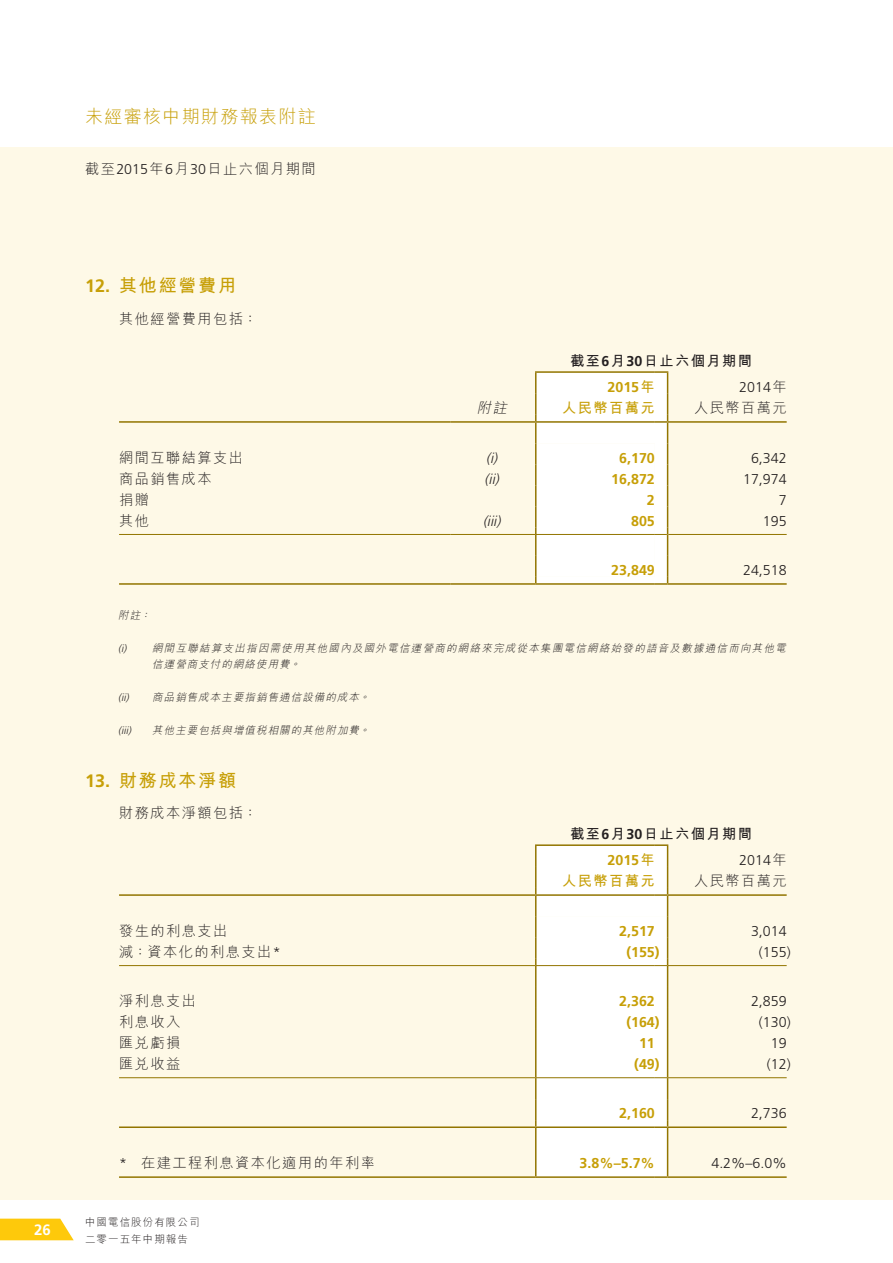
<style>
.page{position:relative;width:893px;height:1263px;background:#fff}
.page>*{position:absolute;margin:0;border:0;box-sizing:border-box;transform-origin:0 0}
.t1{font:700 18px "M Hei HK";letter-spacing:.1em;color:#c79f07}
.t2{font:300 18px "M Hei HK";letter-spacing:.075em;color:#c79f07}
.t3{font:700 15px "Frutiger LT Std";color:#fff}
.t4{font:300 14.25px "M Hei HK";letter-spacing:.1em;color:#231f20}
.t5{font:700 14.25px "Frutiger LT Std";color:#c79f07}
.t6{font:300 14.25px "Frutiger LT Std";color:#231f20}
.t7{font:700 14.25px "M Hei HK";letter-spacing:.1em;color:#231f20}
.t8{font:700 14.25px "M Hei HK";letter-spacing:.1em;color:#c79f07}
.t9{font:italic 300 14.25px "Frutiger LT Std";color:#231f20}
.t10{font:italic 300 14.25px "M Hei HK";color:#231f20}
.t11{font:italic 300 10.5px/16.5px "M Hei HK";color:#231f20}
.t12{font:300 10.5px/16.5px "M Hei HK";letter-spacing:.1em;color:#231f20}
.t13{font:italic 300 10.5px "Frutiger LT Std";color:#231f20}
.s1{font-family:"Frutiger LT Std"}
.s2{font-family:"M Hei HK"}
</style>
<div class="page">
<div style="left:0;top:147px;width:893px;height:1053px;background:#fef9e7"></div>
<svg style="left:0;top:1218px;width:74px;height:22px;background:#fecf28"></svg>
<hr style="left:119px;top:583px;width:332px;height:2px;background:#927500">
<hr style="left:451px;top:583px;width:85px;height:2px;background:#927500">
<hr style="left:668px;top:583px;width:119px;height:2px;background:#927500">
<hr style="left:119px;top:421px;width:332px;height:2px;background:#927500">
<hr style="left:451px;top:421px;width:85px;height:2px;background:#927500">
<hr style="left:668px;top:421px;width:119px;height:2px;background:#927500">
<hr style="left:119px;top:534px;width:332px;height:1px;background:#927500">
<hr style="left:451px;top:534px;width:85px;height:1px;background:#927500">
<hr style="left:668px;top:534px;width:119px;height:1px;background:#927500">
<svg style="left:535px;top:371px;width:133px;height:214px;background:#f6f4eb"></svg>
<hr style="left:119px;top:1126px;width:417px;height:2px;background:#927500">
<hr style="left:668px;top:1126px;width:119px;height:2px;background:#927500">
<hr style="left:119px;top:1176px;width:417px;height:2px;background:#927500">
<hr style="left:668px;top:1176px;width:119px;height:2px;background:#927500">
<hr style="left:119px;top:894px;width:417px;height:2px;background:#927500">
<hr style="left:668px;top:894px;width:119px;height:2px;background:#927500">
<hr style="left:119px;top:965px;width:417px;height:1px;background:#927500">
<hr style="left:668px;top:965px;width:119px;height:1px;background:#927500">
<hr style="left:119px;top:1077px;width:417px;height:1px;background:#927500">
<hr style="left:668px;top:1077px;width:119px;height:1px;background:#927500">
<div style="left:535px;top:844px;width:133px;height:334px;background:#fff"></div>
<p class="t2" style="left:85px;top:107px;width:232px">未經審核中期財務報表附註</p>
<p class="t4" style="left:85px;top:162px;width:232px">截至<span class="s1">2015</span>年<span class="s1">6</span>月<span class="s1">30</span>日止六個月期間</p>
<p class="t1" style="left:85px;top:273px;width:153px"><span class="s1">12.</span> 其他經營費用</p>
<p class="t4" style="left:119px;top:311px;width:140px">其他經營費用包括：</p>
<p class="t7" style="left:570px;top:350px;width:183px">截至<span class="s1">6</span>月<span class="s1">30</span>日止六個月期間</p>
<p class="t5" style="left:607px;top:379px;width:49px">2015<span class="s2">年</span></p>
<p class="t6" style="left:739px;top:379px;width:49px">2014<span class="s2">年</span></p>
<p class="t10" style="left:477px;top:400px;width:34px">附註</p>
<p class="t8" style="left:562px;top:397px;width:94px">人民幣百萬元</p>
<p class="t4" style="left:694px;top:400px;width:94px">人民幣百萬元</p>
<p class="t4" style="left:119px;top:450px;width:125px">網間互聯結算支出</p>
<p class="t9" style="left:486px;top:450px;width:16px">(i)</p>
<p class="t5" style="left:619px;top:450px;width:37px">6,170</p>
<p class="t6" style="left:751px;top:450px;width:37px">6,342</p>
<p class="t4" style="left:119px;top:471px;width:94px">商品銷售成本</p>
<p class="t9" style="left:485px;top:471px;width:19px">(ii)</p>
<p class="t5" style="left:611px;top:471px;width:45px">16,872</p>
<p class="t6" style="left:743px;top:471px;width:45px">17,974</p>
<p class="t4" style="left:119px;top:492px;width:31px">捐贈</p>
<p class="t5" style="left:647px;top:492px;width:9px">2</p>
<p class="t6" style="left:779px;top:492px;width:9px">7</p>
<p class="t4" style="left:119px;top:513px;width:31px">其他</p>
<p class="t9" style="left:483px;top:513px;width:22px">(iii)</p>
<p class="t5" style="left:631px;top:513px;width:25px">805</p>
<p class="t6" style="left:763px;top:513px;width:25px">195</p>
<p class="t5" style="left:611px;top:562px;width:45px">23,849</p>
<p class="t6" style="left:743px;top:562px;width:45px">24,518</p>
<p class="t11" style="left:118px;top:606px;width:36px">附註：</p>
<p class="t11" style="left:152px;top:639px;width:637px;text-indent:-34px"><span class="s1">(i)</span> 網間互聯結算支出指因需使用其他國內及國外電信運營商的網絡來完成從本集團電信網絡始發的語音及數據通信而向其他電信運營商支付的網絡使用費。</p>
<p class="t13" style="left:118px;top:691px;width:15px">(ii)</p>
<p class="t11" style="left:152px;top:689px;width:221px">商品銷售成本主要指銷售通信設備的成本。</p>
<p class="t13" style="left:118px;top:724px;width:17px">(iii)</p>
<p class="t11" style="left:152px;top:722px;width:221px">其他主要包括與增值稅相關的其他附加費。</p>
<p class="t1" style="left:85px;top:767px;width:153px"><span class="s1">13.</span> 財務成本淨額</p>
<p class="t4" style="left:119px;top:806px;width:140px">財務成本淨額包括：</p>
<p class="t7" style="left:570px;top:823px;width:183px">截至<span class="s1">6</span>月<span class="s1">30</span>日止六個月期間</p>
<p class="t5" style="left:607px;top:852px;width:49px">2015<span class="s2">年</span></p>
<p class="t6" style="left:739px;top:852px;width:49px">2014<span class="s2">年</span></p>
<p class="t8" style="left:562px;top:870px;width:94px">人民幣百萬元</p>
<p class="t4" style="left:694px;top:874px;width:94px">人民幣百萬元</p>
<p class="t4" style="left:119px;top:923px;width:110px">發生的利息支出</p>
<p class="t5" style="left:619px;top:923px;width:37px">2,517</p>
<p class="t6" style="left:751px;top:923px;width:37px">3,014</p>
<p class="t4" style="left:119px;top:944px;width:163px">減：資本化的利息支出<span class="s1">*</span></p>
<p class="t5" style="left:626px;top:944px;width:35px">(155)</p>
<p class="t6" style="left:759px;top:944px;width:33px">(155)</p>
<p class="t4" style="left:119px;top:994px;width:78px">淨利息支出</p>
<p class="t5" style="left:619px;top:993px;width:37px">2,362</p>
<p class="t6" style="left:751px;top:993px;width:37px">2,859</p>
<p class="t4" style="left:119px;top:1015px;width:63px">利息收入</p>
<p class="t5" style="left:626px;top:1014px;width:35px">(164)</p>
<p class="t6" style="left:759px;top:1014px;width:33px">(130)</p>
<p class="t4" style="left:119px;top:1036px;width:63px">匯兌虧損</p>
<p class="t5" style="left:639px;top:1035px;width:17px">11</p>
<p class="t6" style="left:771px;top:1035px;width:17px">19</p>
<p class="t4" style="left:119px;top:1057px;width:63px">匯兌收益</p>
<p class="t5" style="left:634px;top:1056px;width:27px">(49)</p>
<p class="t6" style="left:767px;top:1056px;width:25px">(12)</p>
<p class="t5" style="left:619px;top:1105px;width:37px">2,160</p>
<p class="t6" style="left:751px;top:1105px;width:37px">2,736</p>
<p class="t4" style="left:119px;top:1156px;width:257px"><span class="s1">*</span> 在建工程利息資本化適用的年利率</p>
<p class="t5" style="left:580px;top:1155px;width:77px">3.8%–5.7%</p>
<p class="t6" style="left:711px;top:1155px;width:77px">4.2%–6.0%</p>
<p class="t3" style="left:34px;top:1221px;width:18px">26</p>
<p class="t12" style="left:85px;top:1214px;width:116px">中國電信股份有限公司二零一五年中期報告</p>
</div>
